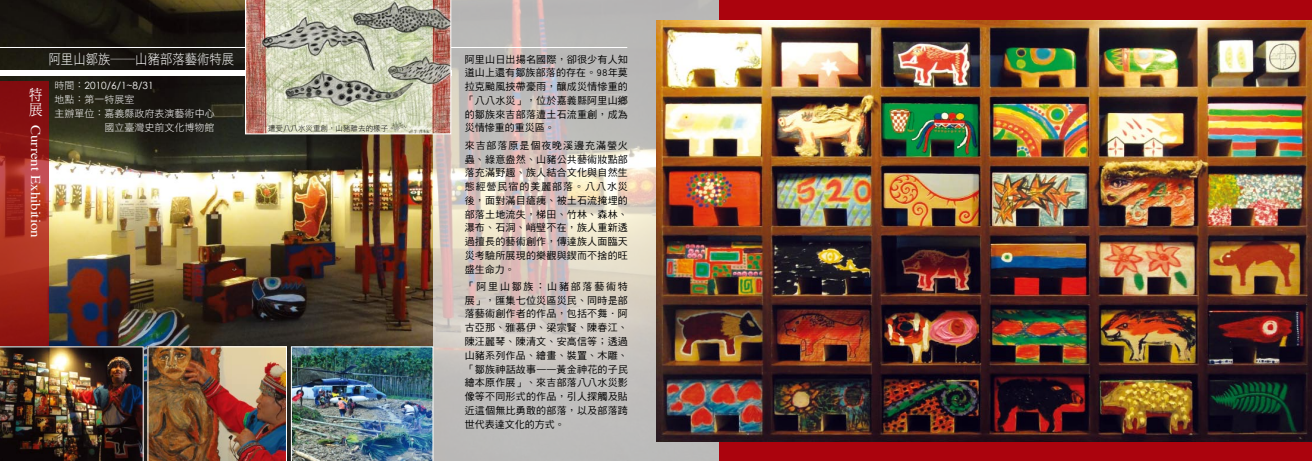
<style>
.page{position:relative;width:1312px;height:461px;background:#fff}
.page>*{position:absolute;margin:0;border:0;box-sizing:border-box;transform-origin:0 0}
.t1{font:15px/15px "DF Ming Std W5";color:#fff;scale:.9 1}
.t2{font:13.75px "DF Hei Std W3";color:#fff;scale:.9 1}
.t3{font:13.5px "Times";color:#fff;scale:1.11 1}
.t4{font:10px/13.8px "DF Hei Std W5";letter-spacing:.02em;color:#000;text-align:justify}
.t5{font:10px "DF Hei Std W3";color:#fff}
.t6{font:10px "Century Gothic";color:#fff}
.t7{font:7.5px "DF Hei Std W3";color:#000}
.s1{font-family:"DF Hei Std W3"}
</style>
<div class="page">
<div style="left:651px;top:0;width:660px;height:461px;background:#ab030d"></div>
<img style="left:0;top:0;width:433px;height:346px">
<svg style="left:433px;top:0;width:285px;height:461px;background:#ccc4bf"></svg>
<img style="left:656px;top:20px;width:655px;height:421px">
<hr style="left:0;top:47px;width:627px;height:1px;background:#fff">
<div style="left:0;top:70px;width:451px;height:6px;background:#fff"></div>
<svg style="left:245px;top:0;width:206px;height:134px;background:#bcb49f"></svg>
<svg style="left:0;top:81px;width:48px;height:265px;background:#9d231b"></svg>
<img style="left:0;top:346px;width:433px;height:115px">
<h2 class="t2" style="left:49px;top:52px;width:208px">阿里山鄒族――山豬部落藝術特展</h2>
<p class="t6" style="left:55px;top:80px;width:101px"><span class="s1">時間：</span>2010/6/1~8/31</p>
<p class="t5" style="left:55px;top:94px;width:81px">地點：第一特展室</p>
<p class="t5" style="left:55px;top:108px;width:161px">主辦單位：嘉義縣政府表演藝術中心</p>
<p class="t5" style="left:104px;top:121px;width:111px">國立臺灣史前文化博物館</p>
<h1 class="t1" style="left:29px;top:87px;width:16px">特展</h1>
<h3 class="t3" style="left:48px;top:124px;width:103px;rotate:90deg">Current Exhibition</h3>
<p class="t7" style="left:268px;top:124px;width:129px">遭受八八水災重創，山豬離去的樣子。</p>
<p class="t4" style="left:464px;top:52px;width:165px">阿里山日出揚名國際，卻很少有人知道山上還有鄒族部落的存在。98年莫拉克颱風挾帶豪雨，釀成災情慘重的「八八水災」，位於嘉義縣阿里山鄉的鄒族來吉部落遭土石流重創，成為災情慘重的重災區。</p>
<p class="t4" style="left:464px;top:138px;width:165px">來吉部落原是個夜晚溪邊充滿螢火蟲、綠意盎然、山豬公共藝術妝點部落充滿野趣、族人結合文化與自然生態經營民宿的美麗部落。八八水災後，面對滿目瘡痍、被土石流掩埋的部落土地流失，梯田、竹林、森林、瀑布、石洞、峭壁不在，族人重新透過擅長的藝術創作，傳達族人面臨天災考驗所展現的樂觀與鍥而不捨的旺盛生命力。</p>
<p class="t4" style="left:464px;top:279px;width:165px">「阿里山鄒族：山豬部落藝術特展」，匯集七位災區災民、同時是部落藝術創作者的作品，包括不舞．阿古亞那、雅慕伊、梁宗賢、陳春江、陳汪麗琴、陳清文、安高信等；透過山豬系列作品、繪畫、裝置、木雕、「鄒族神話故事——黃金神花的子民繪本原作展」、來吉部落八八水災影像等不同形式的作品，引人探觸及貼近這個無比勇敢的部落，以及部落跨世代表達文化的方式。</p>
</div>
